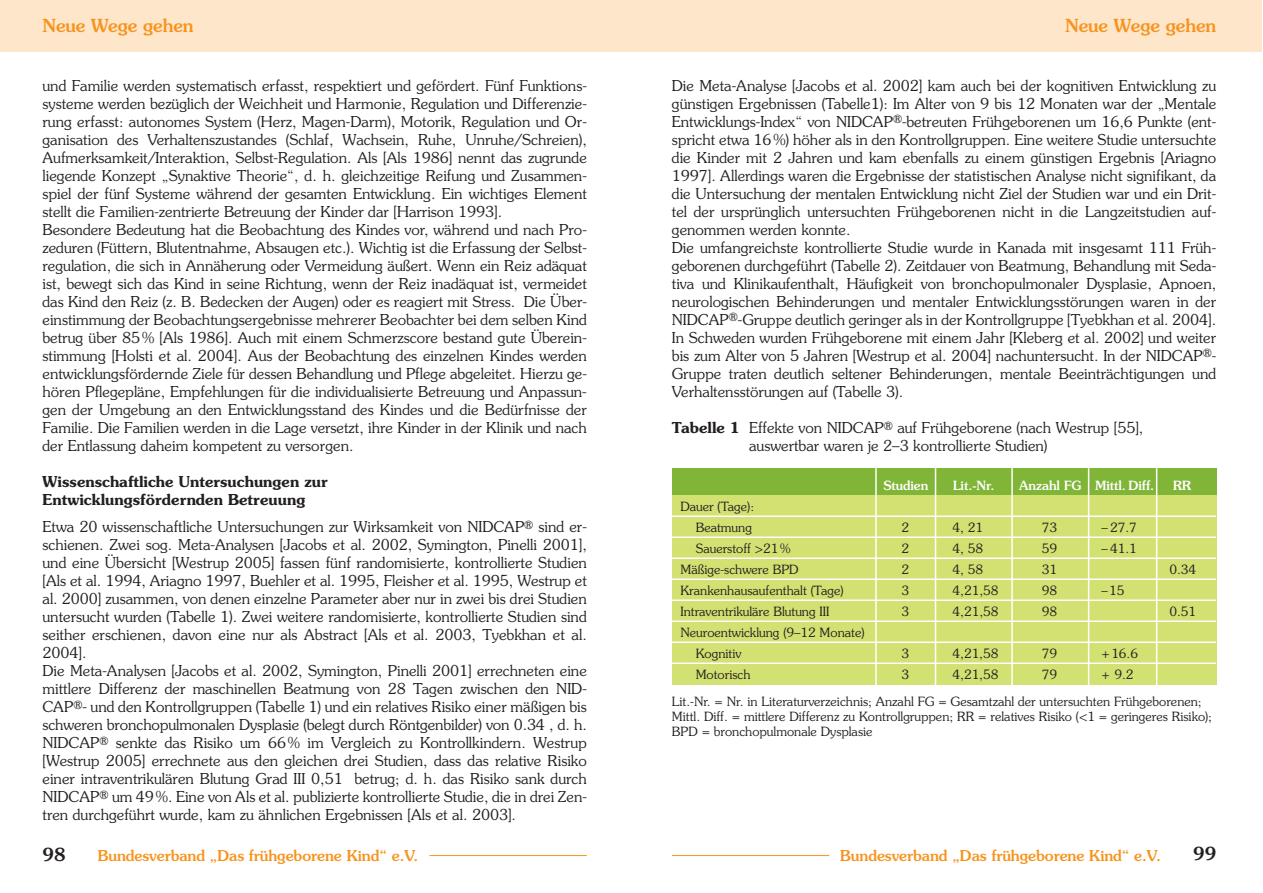
<style>
.page{position:relative;width:1263px;height:893px;background:#fff}
.page>*{position:absolute;margin:0;border:0;box-sizing:border-box;transform-origin:0 0}
.t1{font:500 18px "Souvenir";color:#f7931d}
.t2{font:500 18px "Souvenir";color:#231f20}
.t3{font:300 15px/18px "Souvenir";color:#231f20}
.t4{font:500 15px "Souvenir";color:#f7931d}
.t5{font:600 15px/18px "Souvenir";color:#231f20}
.t6{font:300 12.75px/21px "Souvenir";color:#231f20}
.t7{font:500 12.75px "Souvenir";color:#fff}
.s1{font-weight:600}
</style>
<div class="page">
<div style="left:672px;top:468px;width:544px;height:217px;background:#d3e072"></div>
<div style="left:672px;top:468px;width:544px;height:27px;background:#81b538"></div>
<div style="left:629px;top:0;width:633px;height:51px;background:#fee6ca"></div>
<hr style="left:672px;top:515px;width:544px;height:2px;background:#fff">
<hr style="left:672px;top:536px;width:544px;height:2px;background:#fff">
<hr style="left:672px;top:557px;width:544px;height:2px;background:#fff">
<hr style="left:672px;top:578px;width:544px;height:2px;background:#fff">
<hr style="left:672px;top:599px;width:544px;height:2px;background:#fff">
<hr style="left:672px;top:620px;width:544px;height:2px;background:#fff">
<hr style="left:672px;top:641px;width:544px;height:2px;background:#fff">
<hr style="left:672px;top:662px;width:544px;height:2px;background:#fff">
<hr style="left:672px;top:855px;width:157px;height:1px;background:#f7931d">
<hr style="left:429px;top:855px;width:158px;height:1px;background:#f7931d">
<div style="left:0;top:0;width:629px;height:51px;background:#fee6ca"></div>
<hr style="left:1156px;top:468px;width:1px;height:219px;background:#fff">
<hr style="left:1088px;top:468px;width:1px;height:219px;background:#fff">
<hr style="left:1011px;top:468px;width:2px;height:219px;background:#fff">
<hr style="left:935px;top:468px;width:1px;height:219px;background:#fff">
<hr style="left:875px;top:468px;width:2px;height:219px;background:#fff">
<p class="t1" style="left:43px;top:18px;width:153px">Neue Wege gehen</p>
<p class="t1" style="left:1065px;top:18px;width:153px">Neue Wege gehen</p>
<p class="t3" style="left:43px;top:78px;width:546px">und Familie werden systematisch erfasst, respektiert und gefördert. Fünf Funktions&shy;systeme werden bezüglich der Weichheit und Harmonie, Regulation und Differenzie&shy;rung erfasst: autonomes System (Herz, Magen-Darm), Motorik, Regulation und Or&shy;ganisation des Verhaltenszustandes (Schlaf, Wachsein, Ruhe, Unruhe/Schreien), Aufmerksamkeit/Interaktion, Selbst-Regulation. Als [Als 1986] nennt das zugrunde liegende Konzept „Synaktive Theorie“, d. h. gleichzeitige Reifung und Zusammen&shy;spiel der fünf Systeme während der gesamten Entwicklung. Ein wichtiges Element stellt die Familien-zentrierte Betreuung der Kinder dar [Harrison 1993].<br>Besondere Bedeutung hat die Beobachtung des Kindes vor, während und nach Pro&shy;zeduren (Füttern, Blutentnahme, Absaugen etc.). Wichtig ist die Erfassung der Selbst&shy;regulation, die sich in Annäherung oder Vermeidung äußert. Wenn ein Reiz adäquat ist, bewegt sich das Kind in seine Richtung, wenn der Reiz inadäquat ist, vermeidet das Kind den Reiz (z. B. Bedecken der Augen) oder es reagiert mit Stress. Die Über&shy;einstimmung der Beobachtungsergebnisse mehrerer Beobachter bei dem selben Kind betrug über 85% [Als 1986]. Auch mit einem Schmerzscore bestand gute Überein&shy;stimmung [Holsti et al. 2004]. Aus der Beobachtung des einzelnen Kindes werden entwicklungsfördernde Ziele für dessen Behandlung und Pflege abgeleitet. Hierzu ge&shy;hören Pflegepläne, Empfehlungen für die individualisierte Betreuung und Anpassun&shy;gen der Umgebung an den Entwicklungsstand des Kindes und die Bedürfnisse der Familie. Die Familien werden in die Lage versetzt, ihre Kinder in der Klinik und nach der Entlassung daheim kompetent zu versorgen.</p>
<p class="t5" style="left:43px;top:474px;width:287px">Wissenschaftliche Untersuchungen zur<br>Entwicklungsfördernden Betreuung</p>
<p class="t3" style="left:43px;top:519px;width:546px">Etwa 20 wissenschaftliche Untersuchungen zur Wirksamkeit von NIDCAP<sup>®</sup> sind er&shy;schienen. Zwei sog. Meta-Analysen [Jacobs et al. 2002, Symington, Pinelli 2001], und eine Übersicht [Westrup 2005] fassen fünf randomisierte, kontrollierte Studien [Als et al. 1994, Ariagno 1997, Buehler et al. 1995, Fleisher et al. 1995, Westrup et al. 2000] zusammen, von denen einzelne Parameter aber nur in zwei bis drei Studien untersucht wurden (Tabelle 1). Zwei weitere randomisierte, kontrollierte Studien sind seither erschienen, davon eine nur als Abstract [Als et al. 2003, Tyebkhan et al.<br>2004].<br>Die Meta-Analysen [Jacobs et al. 2002, Symington, Pinelli 2001] errechneten eine mittlere Differenz der maschinellen Beatmung von 28 Tagen zwischen den NID-CAP<sup>®</sup>- und den Kontrollgruppen (Tabelle 1) und ein relatives Risiko einer mäßigen bis schweren bronchopulmonalen Dysplasie (belegt durch Röntgenbilder) von 0.34 , d. h.<br>NIDCAP<sup>®</sup> senkte das Risiko um 66% im Vergleich zu Kontrollkindern. Westrup [Westrup 2005] errechnete aus den gleichen drei Studien, dass das relative Risiko einer intraventrikulären Blutung Grad III 0,51 betrug; d. h. das Risiko sank durch NIDCAP<sup>®</sup> um 49%. Eine von Als et al. publizierte kontrollierte Studie, die in drei Zen&shy;tren durchgeführt wurde, kam zu ähnlichen Ergebnissen [Als et al. 2003].</p>
<p class="t3" style="left:672px;top:78px;width:546px">Die Meta-Analyse [Jacobs et al. 2002] kam auch bei der kognitiven Entwicklung zu günstigen Ergebnissen (Tabelle1): Im Alter von 9 bis 12 Monaten war der „Mentale Entwicklungs-Index“ von NIDCAP<sup>®</sup>-betreuten Frühgeborenen um 16,6 Punkte (ent&shy;spricht etwa 16%) höher als in den Kontrollgruppen. Eine weitere Studie untersuchte die Kinder mit 2 Jahren und kam ebenfalls zu einem günstigen Ergebnis [Ariagno 1997]. Allerdings waren die Ergebnisse der statistischen Analyse nicht signifikant, da die Untersuchung der mentalen Entwicklung nicht Ziel der Studien war und ein Drit&shy;tel der ursprünglich untersuchten Frühgeborenen nicht in die Langzeitstudien auf&shy;genommen werden konnte.<br>Die umfangreichste kontrollierte Studie wurde in Kanada mit insgesamt 111 Früh&shy;geborenen durchgeführt (Tabelle 2). Zeitdauer von Beatmung, Behandlung mit Seda&shy;tiva und Klinikaufenthalt, Häufigkeit von bronchopulmonaler Dysplasie, Apnoen, neurologischen Behinderungen und mentaler Entwicklungsstörungen waren in der NIDCAP<sup>®</sup>-Gruppe deutlich geringer als in der Kontrollgruppe [Tyebkhan et al. 2004].<br>In Schweden wurden Frühgeborene mit einem Jahr [Kleberg et al. 2002] und weiter bis zum Alter von 5 Jahren [Westrup et al. 2004] nachuntersucht. In der NIDCAP<sup>®</sup>- Gruppe traten deutlich seltener Behinderungen, mentale Beeinträchtigungen und Verhaltensstörungen auf (Tabelle 3).</p>
<p class="t3" style="left:749px;top:420px;width:396px;text-indent:-77px"><span class="s1">Tabelle 1</span> Effekte von NIDCAP<sup>®</sup> auf Frühgeborene (nach Westrup [55], auswertbar waren je 2–3 kontrollierte Studien)</p>
<p class="t7" style="left:883px;top:480px;width:46px">Studien</p>
<p class="t7" style="left:953px;top:480px;width:43px">Lit.-Nr.</p>
<p class="t7" style="left:1019px;top:480px;width:137px">Anzahl FG Mittl. Diff.</p>
<p class="t7" style="left:1173px;top:480px;width:20px">RR</p>
<p class="t6" style="left:680px;top:497px;width:75px;text-align:right">Dauer (Tage):<br>Beatmung</p>
<p class="t6" style="left:901px;top:518px;width:9px">2</p>
<p class="t6" style="left:952px;top:518px;width:32px">4, 21</p>
<p class="t6" style="left:1042px;top:518px;width:17px">73</p>
<p class="t6" style="left:1101px;top:518px;width:37px">– 27.7</p>
<p class="t6" style="left:696px;top:539px;width:96px">Sauerstoff &gt;21%</p>
<p class="t6" style="left:901px;top:539px;width:9px">2</p>
<p class="t6" style="left:952px;top:539px;width:32px">4, 58</p>
<p class="t6" style="left:1042px;top:539px;width:17px">59</p>
<p class="t6" style="left:1101px;top:539px;width:37px">– 41.1</p>
<p class="t6" style="left:680px;top:560px;width:120px">Mäßige-schwere BPD</p>
<p class="t6" style="left:901px;top:560px;width:9px">2</p>
<p class="t6" style="left:952px;top:560px;width:32px">4, 58</p>
<p class="t6" style="left:1042px;top:560px;width:17px">31</p>
<p class="t6" style="left:1169px;top:560px;width:28px">0.34</p>
<p class="t6" style="left:680px;top:581px;width:165px">Krankenhausaufenthalt (Tage)</p>
<p class="t6" style="left:901px;top:581px;width:9px">3</p>
<p class="t6" style="left:952px;top:581px;width:47px">4,21,58</p>
<p class="t6" style="left:1042px;top:581px;width:17px">98</p>
<p class="t6" style="left:1101px;top:581px;width:25px">–15</p>
<p class="t6" style="left:680px;top:602px;width:151px">Intraventrikuläre Blutung III</p>
<p class="t6" style="left:901px;top:602px;width:9px">3</p>
<p class="t6" style="left:952px;top:602px;width:47px">4,21,58</p>
<p class="t6" style="left:1042px;top:602px;width:17px">98</p>
<p class="t6" style="left:1169px;top:602px;width:28px">0.51</p>
<p class="t6" style="left:696px;top:623px;width:170px;text-indent:-15px">Neuroentwicklung (9–12 Monate)<br>Kognitiv</p>
<p class="t6" style="left:901px;top:644px;width:9px">3</p>
<p class="t6" style="left:952px;top:644px;width:47px">4,21,58</p>
<p class="t6" style="left:1042px;top:644px;width:17px">79</p>
<p class="t6" style="left:1101px;top:644px;width:38px">+16.6</p>
<p class="t6" style="left:696px;top:665px;width:56px">Motorisch</p>
<p class="t6" style="left:901px;top:665px;width:9px">3</p>
<p class="t6" style="left:952px;top:665px;width:47px">4,21,58</p>
<p class="t6" style="left:1042px;top:665px;width:17px">79</p>
<p class="t6" style="left:672px;top:662px;width:531px;line-height:27px;text-indent:429px">+ 9.2<br>Lit.-Nr. = Nr. in Literaturverzeichnis; Anzahl FG = Gesamtzahl der untersuchten Frühgeborenen;</p>
<p class="t6" style="left:672px;top:710px;width:542px;line-height:15px">Mittl. Diff. = mittlere Differenz zu Kontrollgruppen; RR = relatives Risiko (&lt;1 = geringeres Risiko);<br>BPD = bronchopulmonale Dysplasie</p>
<p class="t2" style="left:43px;top:848px;width:25px">98</p>
<p class="t4" style="left:98px;top:850px;width:322px">Bundesverband „Das frühgeborene Kind“ e.V.</p>
<p class="t4" style="left:840px;top:850px;width:322px">Bundesverband „Das frühgeborene Kind“ e.V.</p>
<p class="t2" style="left:1193px;top:846px;width:25px">99</p>
</div>
